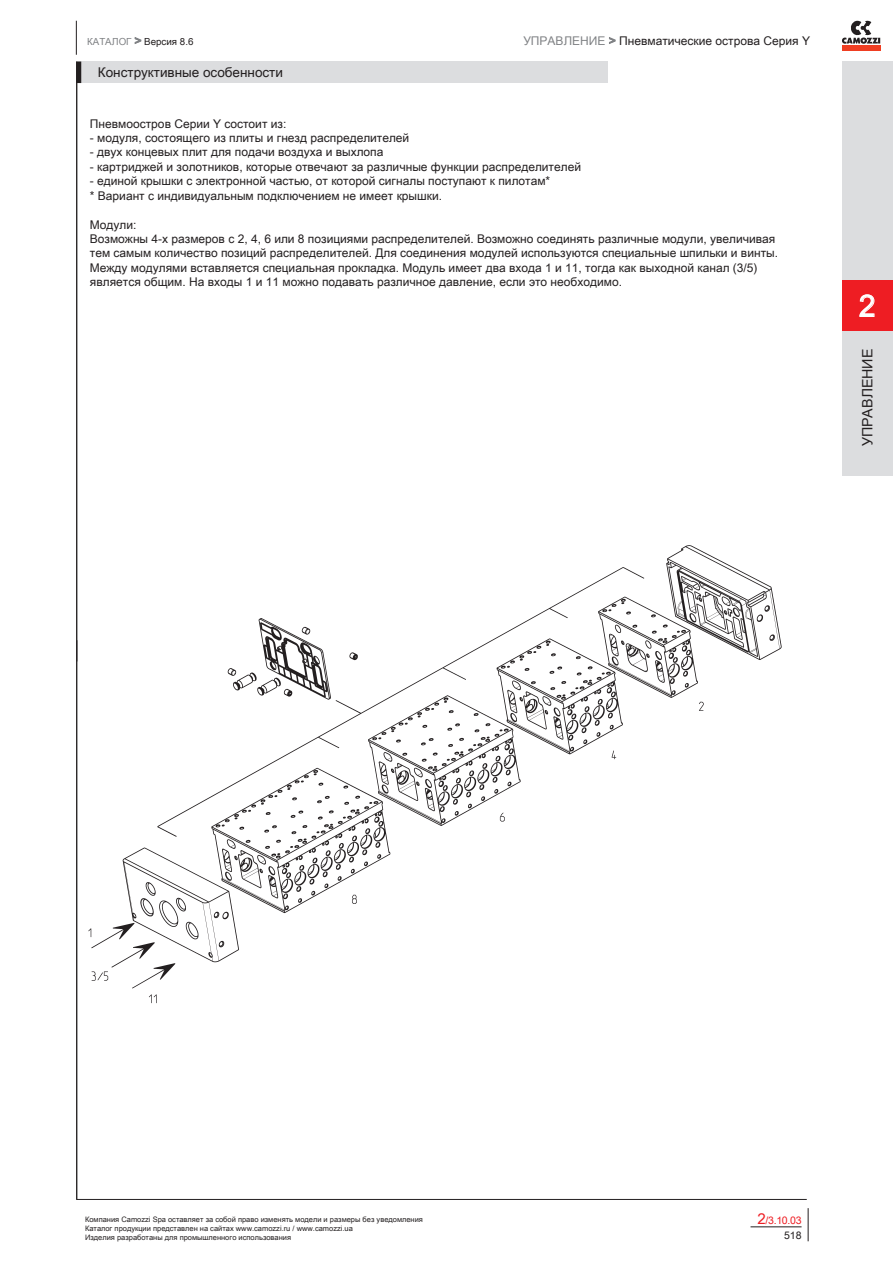
<style>
.page{position:relative;width:893px;height:1263px;background:#fff}
.page>*{position:absolute;margin:0;border:0;box-sizing:border-box;transform-origin:0 0}
.t1{font:30px "Arial Unicode MS";color:#fff}
.t2{font:14.25px "Arial Unicode MS";color:#231f20}
.t3{font:13.5px "Arial Unicode MS";color:#231f20}
.t4{font:12px/14.4px "Arial Unicode MS";color:#231f20}
.t5{font:10.5px "Arial Unicode MS";color:#ee1d23}
.t6{font:10.5px "Arial Unicode MS";color:#231f20}
.t7{font:9.75px "Arial Unicode MS";color:#231f20}
.t8{font:7.5px/9px "Arial Unicode MS";color:#231f20}
.s1{color:#808285}
.s2{font-size:12px;color:#808285}
.s3{font-size:15px}
</style>
<div class="page">
<hr style="left:76px;top:21px;width:1px;height:34px;background:#231f20">
<svg style="left:135px;top:37px;width:6px;height:7px"></svg>
<svg style="left:842px;top:21px;width:38px;height:23px"></svg>
<div style="left:842px;top:45px;width:38px;height:5px;background:#ef3e22"></div>
<div style="left:842px;top:62px;width:51px;height:414px;background:#dcdddf"></div>
<div style="left:842px;top:281px;width:51px;height:50px;background:#ee1d23"></div>
<svg style="left:859px;top:294px;width:15px;height:23px"></svg>
<svg style="left:609px;top:37px;width:7px;height:7px"></svg>
<hr style="left:808px;top:1208px;width:1px;height:33px;background:#231f20">
<hr style="left:750px;top:1226px;width:51px;height:1px;background:#231f20">
<img style="left:77px;top:305px;width:705px;height:883px">
<hr style="left:77px;top:1199px;width:730px;height:1px;background:#231f20">
<div style="left:77px;top:62px;width:531px;height:21px;background:#dcdddf"></div>
<div style="left:77px;top:62px;width:4px;height:21px;border:1px solid #231f20"></div>
<svg style="left:77px;top:640px;width:1px;height:21px"></svg>
<hr style="left:76px;top:62px;width:1px;height:1137px;background:#231f20">
<p class="t7" style="left:87px;top:34px;width:108px"><span class="s1">КАТАЛОГ</span> <span class="s2">&gt;</span> Версия 8.6</p>
<p class="t3" style="left:98px;top:63px;width:187px">Конструктивные особенности</p>
<p class="t4" style="left:523px;top:33px;width:288px"><span class="s1">УПРАВЛЕНИЕ &gt;</span> Пневматические острова Серия Y</p>
<p class="t4" style="left:90px;top:116px;width:198px">Пневмоостров Серии Y состоит из:</p>
<p class="t4" style="left:90px;top:130px;width:321px">- модуля, состоящего из плиты и гнезд распределителей</p>
<p class="t4" style="left:90px;top:145px;width:295px">- двух концевых плит для подачи воздуха и выхлопа</p>
<p class="t4" style="left:90px;top:159px;width:493px">- картриджей и золотников, которые отвечают за различные функции распределителей</p>
<p class="t4" style="left:90px;top:174px;width:462px">- единой крышки с электронной частью, от которой сигналы поступают к пилотам* * Вариант с индивидуальным подключением не имеет крышки.</p>
<p class="t4" style="left:90px;top:217px;width:690px">Модули:<br>Возможны 4-х размеров с 2, 4, 6 или 8 позициями распределителей. Возможно соединять различные модули, увеличивая тем самым количество позиций распределителей. Для соединения модулей используются специальные шпильки и винты.<br>Между модулями вставляется специальная прокладка. Модуль имеет два входа 1 и 11, тогда как выходной канал (3/5) является общим. На входы 1 и 11 можно подавать различное давление, если это необходимо.</p>
<h1 class="t1" style="left:859px;top:284px;width:18px">2</h1>
<p class="t2" style="left:857px;top:446px;width:99px;rotate:-90deg">УПРАВЛЕНИЕ</p>
<p class="t8" style="left:85px;top:1214px;width:339px">Компания Camozzi Spa оставляет за собой право изменять модели и размеры без уведомления<br>Каталог продукции представлен на сайтах www.camozzi.ru / www.camozzi.ua<br>Изделия разработаны для промышленного использования</p>
<p class="t5" style="left:757px;top:1212px;width:46px"><span class="s3">2</span>/3.10.03</p>
<p class="t6" style="left:784px;top:1227px;width:19px">518</p>
</div>
